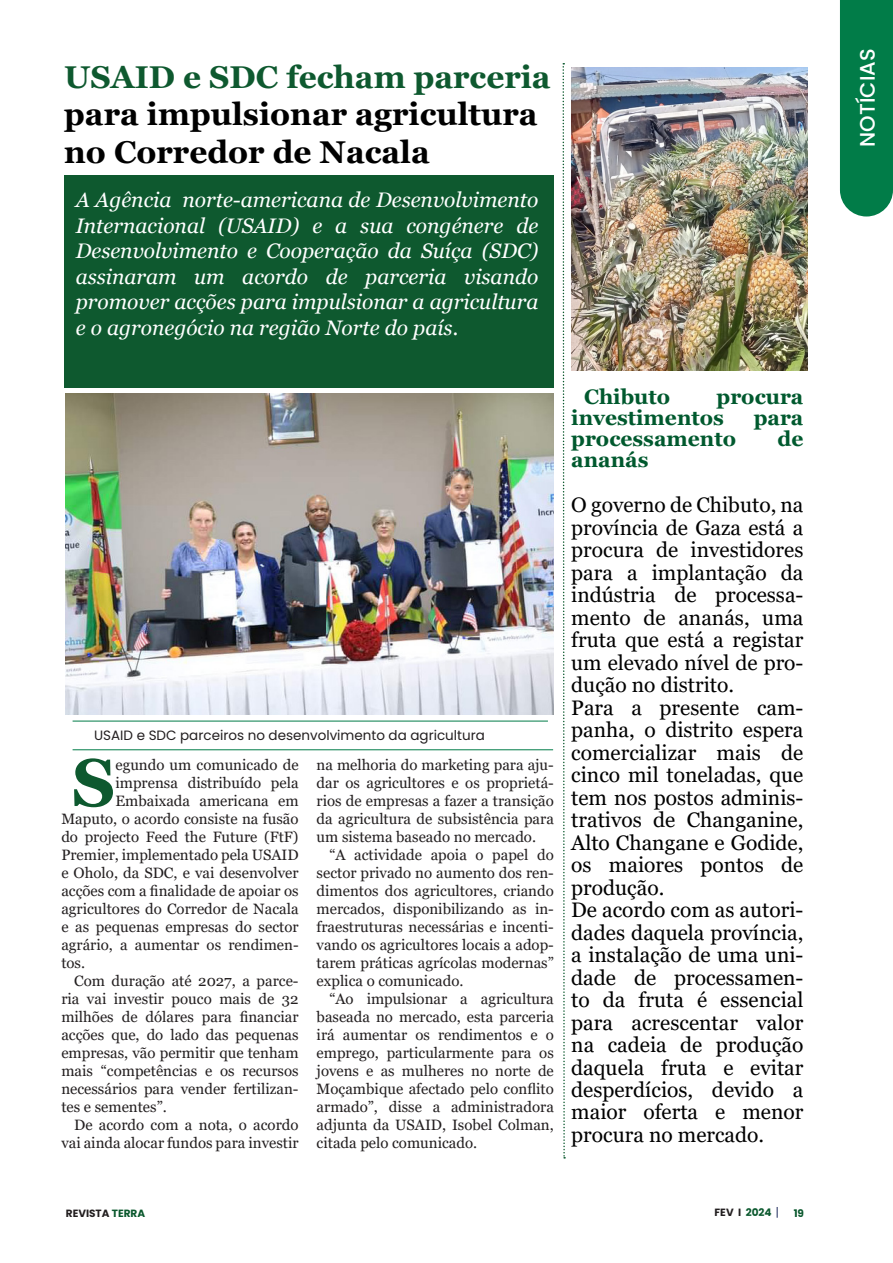
<style>
.page{position:relative;width:893px;height:1263px;background:#fff}
.page>*{position:absolute;margin:0;border:0;box-sizing:border-box;transform-origin:0 0}
.t1{font:700 66.9px "Georgia";color:#0e592f}
.t2{font:700 31.5px/37.8px "Georgia";color:#000}
.t3{font:700 31.5px "Georgia";color:#0e592f}
.t4{font:21px/22.5px "Georgia";color:#000}
.t5{font:italic 21px/25.5px "Georgia";color:#fff;text-align:justify}
.t6{font:700 21px/21px "Georgia";color:#00592e}
.t7{font:500 21px "Poppins";color:#fff}
.t8{font:15px/18px "Georgia";color:#231f20;text-align:justify}
.t9{font:13.5px "Poppins";color:#231f20}
.t10{font:700 10.5px "Poppins";color:#231f20}
.t11{font:700 10.5px "Poppins";color:#0a582d}
.s1{color:#0a582d}
</style>
<div class="page">
<div style="left:840px;top:0;width:53px;height:216px;background:#017c48"></div>
<img style="left:65px;top:393px;width:488px;height:321px">
<div style="left:64px;top:176px;width:489px;height:212px;background:#0e592f"></div>
<img style="left:572px;top:67px;width:236px;height:304px">
<svg style="left:562px;top:63px;width:4px;height:1095px"></svg>
<hr style="left:73px;top:721px;width:475px;height:1px;background:#017c48">
<hr style="left:73px;top:749px;width:480px;height:1px;background:#017c48">
<h2 class="t3" style="left:64px;top:56px;width:488px">USAID e SDC fecham parceria</h2>
<h2 class="t2" style="left:64px;top:96px;width:475px">para impulsionar agricultura no Corredor de Nacala</h2>
<p class="t5" style="left:76px;top:188px;width:464px">A Agência norte-americana de Desenvolvimento Internacional (USAID) e a sua congénere de Desenvolvimento e Cooperação da Suíça (SDC) assinaram um acordo de parceria visando promover acções para impulsionar a agricultura e o agronegócio na região Norte do país.</p>
<p class="t9" style="left:94px;top:728px;width:392px">USAID e SDC parceiros no desenvolvimento da agricultura</p>
<h1 class="t1" style="left:72px;top:740px;width:45px">S</h1>
<p class="t8" style="left:115px;top:756px;width:185px">egundo um comunicado de</p>
<p class="t8" style="left:115px;top:774px;width:185px">imprensa distribuído pela</p>
<p class="t8" style="left:115px;top:792px;width:185px">Embaixada americana em</p>
<p class="t8" style="left:61px;top:810px;width:239px">Maputo, o acordo consiste na fusão</p>
<p class="t8" style="left:61px;top:828px;width:239px">do projecto Feed the Future (FtF)</p>
<p class="t8" style="left:61px;top:846px;width:239px">Premier, implementado pela USAID</p>
<p class="t8" style="left:61px;top:864px;width:239px">e Oholo, da SDC, e vai desenvolver</p>
<p class="t8" style="left:61px;top:882px;width:239px">acções com a finalidade de apoiar os</p>
<p class="t8" style="left:61px;top:900px;width:239px">agricultores do Corredor de Nacala</p>
<p class="t8" style="left:61px;top:918px;width:239px">e as pequenas empresas do sector</p>
<p class="t8" style="left:61px;top:936px;width:239px">agrário, a aumentar os rendimen-</p>
<p class="t8" style="left:61px;top:954px;width:25px">tos.</p>
<p class="t8" style="left:74px;top:972px;width:226px">Com duração até 2027, a parce-</p>
<p class="t8" style="left:61px;top:990px;width:239px">ria vai investir pouco mais de 32</p>
<p class="t8" style="left:61px;top:1008px;width:239px">milhões de dólares para financiar</p>
<p class="t8" style="left:61px;top:1026px;width:239px">acções que, do lado das pequenas</p>
<p class="t8" style="left:61px;top:1044px;width:239px">empresas, vão permitir que tenham</p>
<p class="t8" style="left:61px;top:1062px;width:239px">mais “competências e os recursos</p>
<p class="t8" style="left:61px;top:1080px;width:239px">necessários para vender fertilizan-</p>
<p class="t8" style="left:61px;top:1098px;width:107px">tes e sementes”.</p>
<p class="t8" style="left:74px;top:1116px;width:226px">De acordo com a nota, o acordo</p>
<p class="t8" style="left:61px;top:1134px;width:239px">vai ainda alocar fundos para investir</p>
<p class="t8" style="left:317px;top:756px;width:239px">na melhoria do marketing para aju&shy;dar os agricultores e os proprietá&shy;rios de empresas a fazer a transição da agricultura de subsistência para um sistema baseado no mercado.</p>
<p class="t8" style="left:317px;top:846px;width:239px;text-indent:13px">“A actividade apoia o papel do sector privado no aumento dos ren&shy;dimentos dos agricultores, criando mercados, disponibilizando as in&shy;fraestruturas necessárias e incenti&shy;vando os agricultores locais a adop&shy;tarem práticas agrícolas modernas” explica o comunicado.</p>
<p class="t8" style="left:317px;top:990px;width:239px;text-indent:13px">“Ao impulsionar a agricultura baseada no mercado, esta parceria irá aumentar os rendimentos e o emprego, particularmente para os jovens e as mulheres no norte de Moçambique afectado pelo conflito armado”, disse a administradora adjunta da USAID, Isobel Colman, citada pelo comunicado.</p>
<h3 class="t6" style="left:584px;top:386px;width:88px">Chibuto</h3>
<h3 class="t6" style="left:571px;top:386px;width:234px;text-indent:145px">procura investimentos</h3>
<h3 class="t6" style="left:754px;top:407px;width:51px">para</h3>
<h3 class="t6" style="left:571px;top:428px;width:166px">processamento</h3>
<h3 class="t6" style="left:777px;top:428px;width:27px">de</h3>
<h3 class="t6" style="left:571px;top:449px;width:79px">ananás</h3>
<p class="t4" style="left:571px;top:494px;width:234px">O governo de Chibuto, na província de Gaza está a procura de investidores para a implantação da indústria de processa&shy;mento de ananás, uma fruta que está a registar um elevado nível de pro&shy;dução no distrito.<br>Para a presente cam&shy;panha, o distrito espera comercializar mais de cinco mil toneladas, que tem nos postos adminis&shy;trativos de Changanine,<br>Alto Changane e Godide, os maiores pontos de produção.<br>De acordo com as autori&shy;dades daquela província, a instalação de uma uni&shy;dade de processamen&shy;to da fruta é essencial para acrescentar valor na cadeia de produção daquela fruta e evitar desperdícios, devido a maior oferta e menor procura no mercado.</p>
<p class="t10" style="left:66px;top:1207px;width:81px">REVISTA <span class="s1">TERRA</span></p>
<p class="t10" style="left:715px;top:1206px;width:59px">FEV I <span class="s1">2024</span></p>
<p class="t11" style="left:794px;top:1207px;width:12px">19</p>
<h3 class="t7" style="left:855px;top:147px;width:100px;rotate:-90deg">NOTÍCIAS</h3>
</div>
